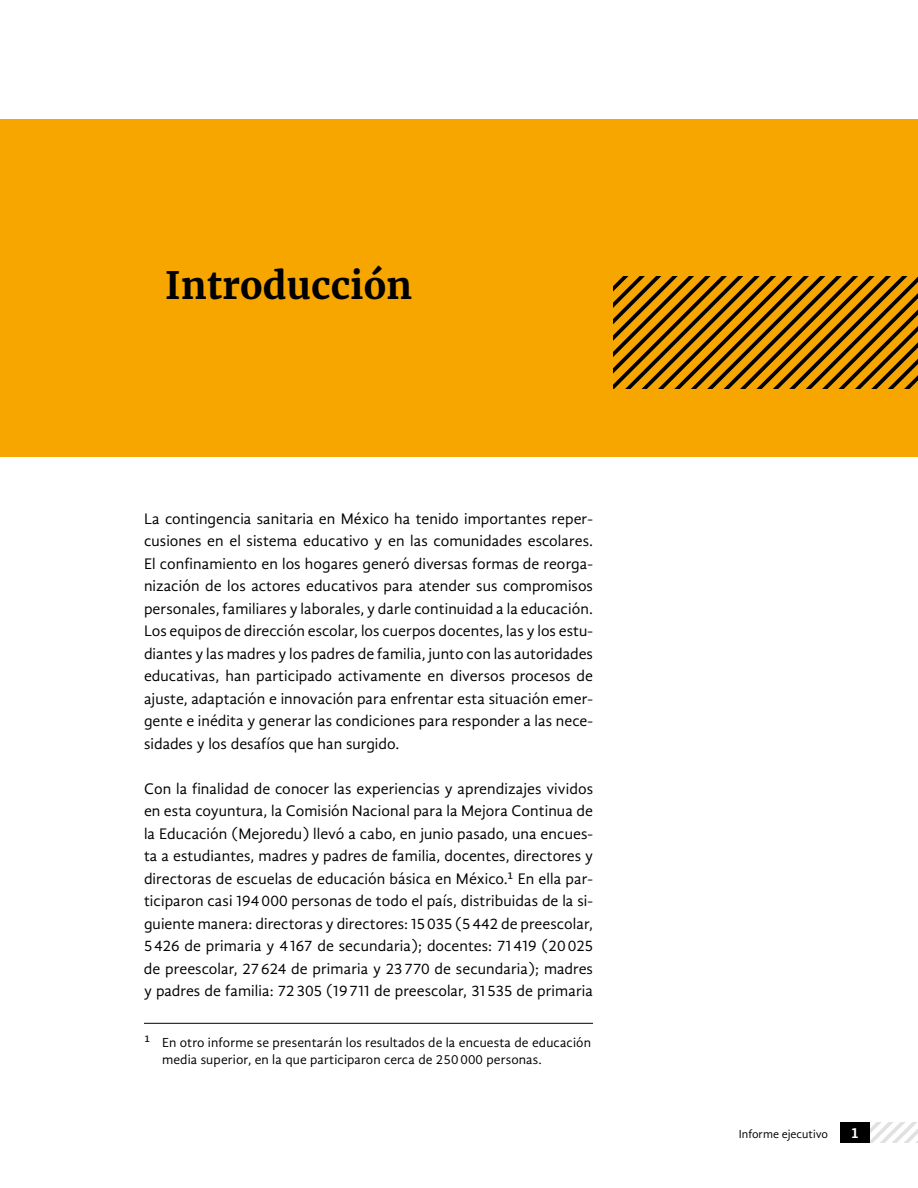
<style>
.page{position:relative;width:918px;height:1188px;background:#fff}
.page>*{position:absolute;margin:0;border:0;box-sizing:border-box;transform-origin:0 0}
.t1{font:700 37.5px "Merriweather";color:#000}
.t2{font:15.75px/22.5px "Gandhi Sans";letter-spacing:.005em;color:#000;text-align:justify}
.t3{font:700 15px "Gandhi Sans";color:#fff}
.t4{font:13.5px/16.5px "Gandhi Sans";letter-spacing:.01em;color:#000}
.t5{font:12px "Gandhi Sans";color:#000}
.s1{font-size:15.6px}
</style>
<div class="page">
<svg style="left:870px;top:1122px;width:48px;height:21px"></svg>
<div style="left:840px;top:1122px;width:30px;height:21px;background:#000"></div>
<div style="left:0;top:119px;width:918px;height:337px;background:#f7a600"></div>
<svg style="left:614px;top:276px;width:304px;height:113px"></svg>
<hr style="left:144px;top:1023px;width:449px;height:1px;background:#000">
<h1 class="t1" style="left:165px;top:261px;width:248px">Introducción</h1>
<p class="t2" style="left:144px;top:507px;width:451px">La contingencia sanitaria en México ha tenido importantes reper&shy;cusiones en el sistema educativo y en las comunidades escolares.<br>El confinamiento en los hogares generó diversas formas de reorga&shy;nización de los actores educativos para atender sus compromisos personales, familiares y laborales, y darle continuidad a la educación.<br>Los equipos de dirección escolar, los cuerpos docentes, las y los estu&shy;diantes y las madres y los padres de familia, junto con las autoridades educativas, han participado activamente en diversos procesos de ajuste, adaptación e innovación para enfrentar esta situación emer&shy;gente e inédita y generar las condiciones para responder a las nece&shy;sidades y los desafíos que han surgido.</p>
<p class="t2" style="left:144px;top:777px;width:451px">Con la finalidad de conocer las experiencias y aprendizajes vividos en esta coyuntura, la Comisión Nacional para la Mejora Continua de la Educación (Mejoredu) llevó a cabo, en junio pasado, una encues&shy;ta a estudiantes, madres y padres de familia, docentes, directores y directoras de escuelas de educación básica en México.1 En ella par&shy;ticiparon casi 194000 personas de todo el país, distribuidas de la si&shy;guiente manera: directoras y directores: 15035 (5442 de preescolar, 5426 de primaria y 4167 de secundaria); docentes: 71419 (20025 de preescolar, 27 624 de primaria y 23 770 de secundaria); madres y padres de familia: 72 305 (19711 de preescolar, 31 535 de primaria</p>
<p class="t4" style="left:162px;top:1035px;width:431px;text-indent:-18px"><span class="s1">1</span> En otro informe se presentarán los resultados de la encuesta de educación media superior, en la que participaron cerca de 250 000 personas.</p>
<p class="t5" style="left:739px;top:1127px;width:91px">Informe ejecutivo</p>
<p class="t3" style="left:851px;top:1124px;width:10px">1</p>
</div>
